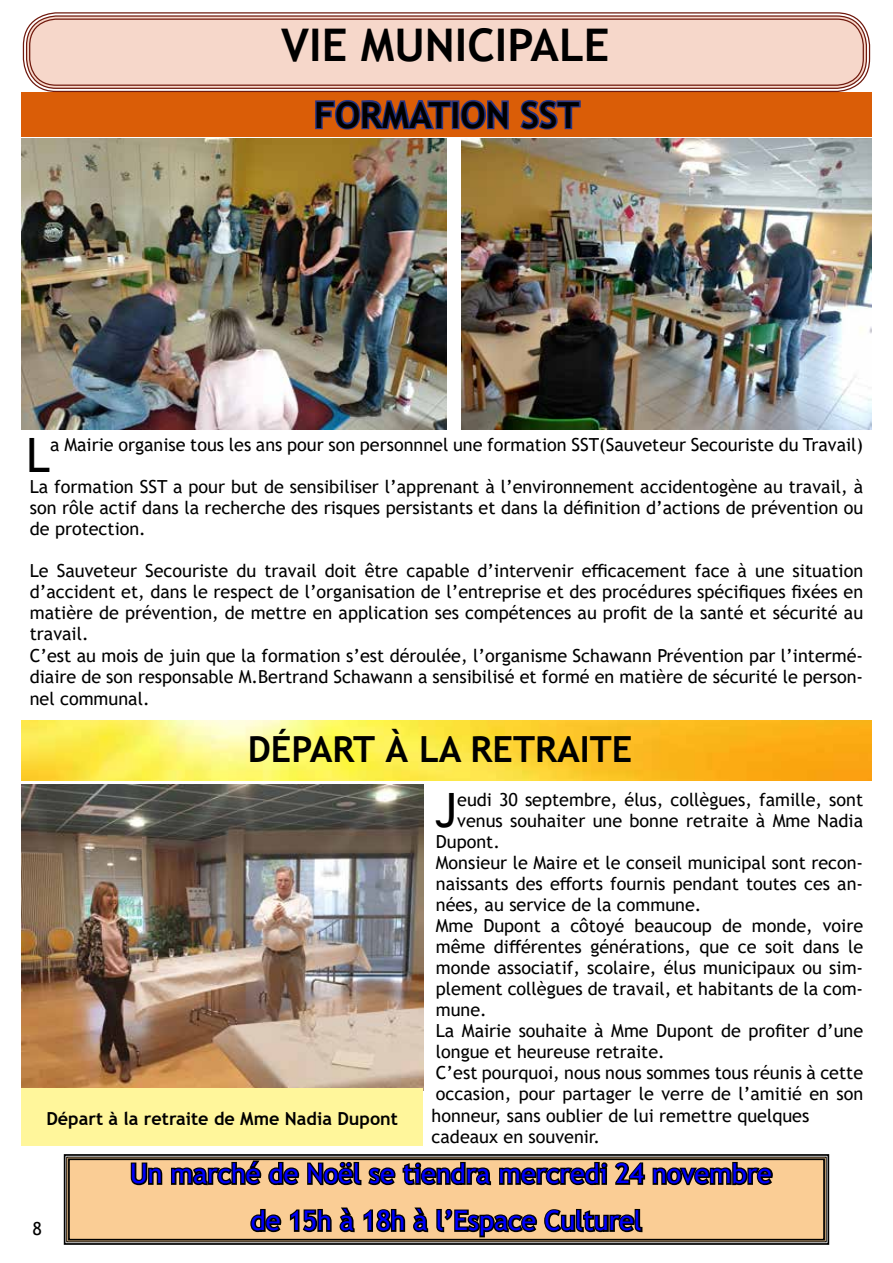
<style>
.page{position:relative;width:893px;height:1263px;background:#fff}
.page>*{position:absolute;margin:0;border:0;box-sizing:border-box;transform-origin:0 0}
.t1{font:47.4px "Trebuchet MS";color:#000}
.t2{font:700 45px "Trebuchet MS";color:#000}
.t3{font:700 36px "Trebuchet MS";color:#000}
.t4{font:27px/47px "Trebuchet MS";color:#00f;text-align:center}
.t5{font:18px/21.3px "Trebuchet MS";color:#000;text-align:justify}
.t6{font:700 18px "Trebuchet MS";color:#000}
</style>
<div class="page">
<img style="left:21px;top:138px;width:425px;height:291px">
<img style="left:461px;top:138px;width:411px;height:291px">
<div style="left:21px;top:92px;width:851px;height:45px;background:#da5d07"></div>
<svg style="left:315px;top:100px;width:138px;height:30px"></svg>
<div style="left:452px;top:100px;width:7px;height:29px;border:3px solid #283583"></div>
<svg style="left:459px;top:100px;width:50px;height:30px"></svg>
<svg style="left:520px;top:100px;width:61px;height:30px"></svg>
<img style="left:21px;top:784px;width:402px;height:304px">
<img style="left:21px;top:720px;width:851px;height:60px">
<div style="left:21px;top:1088px;width:402px;height:57px;background:#fff69b"></div>
<svg style="left:63px;top:1154px;width:767px;height:91px;background:#b3946d"></svg>
<div style="left:68px;top:1158px;width:757px;height:82px;border:2px solid #000"></div>
<div style="left:23px;top:12px;width:847px;height:80px;border:1px solid #70190d;border-radius:33px"></div>
<svg style="left:25px;top:15px;width:843px;height:75px;background:#efcec2"></svg>
<div style="left:29px;top:19px;width:835px;height:67px;border:1px solid #70190d;border-radius:27px"></div>
<h2 class="t2" style="left:281px;top:17px;width:330px">VIE MUNICIPALE</h2>
<h3 class="t3" style="left:314px;top:92px;width:267px">FORMATION SST</h3>
<h1 class="t1" style="left:26px;top:425px;width:25px">L</h1>
<p class="t5" style="left:50px;top:434px;width:814px">a Mairie organise tous les ans pour son personnnel une formation SST(Sauveteur Secouriste du Travail)</p>
<p class="t5" style="left:30px;top:476px;width:835px">La formation SST a pour but de sensibiliser l’apprenant à l’environnement accidentogène au travail, à son rôle actif dans la recherche des risques persistants et dans la définition d’actions de prévention ou de protection.</p>
<p class="t5" style="left:30px;top:560px;width:835px;text-align:left">Le Sauveteur Secouriste du travail doit être capable d’intervenir efficacement face à une situation d’accident et, dans le respect de l’organisation de l’entreprise et des procédures spécifiques fixées en matière de prévention, de mettre en application ses compétences au profit de la santé et sécurité au travail.<br>C’est au mois de juin que la formation s’est déroulée, l’organisme Schawann Prévention par l’intermé&shy;diaire de son responsable M.Bertrand Schawann a sensibilisé et formé en matière de sécurité le person&shy;nel communal.</p>
<h3 class="t3" style="left:248px;top:727px;width:386px">DÉPART À LA RETRAITE</h3>
<h1 class="t1" style="left:435px;top:781px;width:24px">J</h1>
<p class="t5" style="left:457px;top:789px;width:407px">eudi 30 septembre, élus, collègues, famille, sont</p>
<p class="t5" style="left:457px;top:810px;width:407px">venus souhaiter une bonne retraite à Mme Nadia</p>
<p class="t5" style="left:436px;top:831px;width:66px">Dupont.</p>
<p class="t5" style="left:436px;top:852px;width:429px">Monsieur le Maire et le conseil municipal sont recon-</p>
<p class="t5" style="left:436px;top:873px;width:429px">naissants des efforts fournis pendant toutes ces an-</p>
<p class="t5" style="left:436px;top:894px;width:267px">nées, au service de la commune.</p>
<p class="t5" style="left:436px;top:915px;width:429px">Mme Dupont a côtoyé beaucoup de monde, voire</p>
<p class="t5" style="left:436px;top:936px;width:429px">même différentes générations, que ce soit dans le</p>
<p class="t5" style="left:436px;top:957px;width:429px">monde associatif, scolaire, élus municipaux ou sim-</p>
<p class="t5" style="left:436px;top:978px;width:429px">plement collègues de travail, et habitants de la com-</p>
<p class="t5" style="left:436px;top:999px;width:53px">mune.</p>
<p class="t5" style="left:436px;top:1020px;width:429px">La Mairie souhaite à Mme Dupont de profiter d’une</p>
<p class="t5" style="left:436px;top:1041px;width:230px">longue et heureuse retraite.</p>
<p class="t5" style="left:436px;top:1062px;width:429px">C’est pourquoi, nous nous sommes tous réunis à cette</p>
<p class="t5" style="left:436px;top:1083px;width:429px">occasion, pour partager le verre de l’amitié en son</p>
<p class="t5" style="left:432px;top:1104px;width:379px">honneur, sans oublier de lui remettre quelques</p>
<p class="t5" style="left:432px;top:1125px;width:170px">cadeaux en souvenir.</p>
<p class="t6" style="left:46px;top:1107px;width:353px">Départ à la retraite de Mme Nadia Dupont</p>
<h3 class="t4" style="left:130px;top:1150px;width:643px">Un marché de Noël se tiendra mercredi 24 novembre de 15h à 18h à l’Espace Culturel</h3>
<p class="t5" style="left:32px;top:1217px;width:11px">8</p>
</div>
